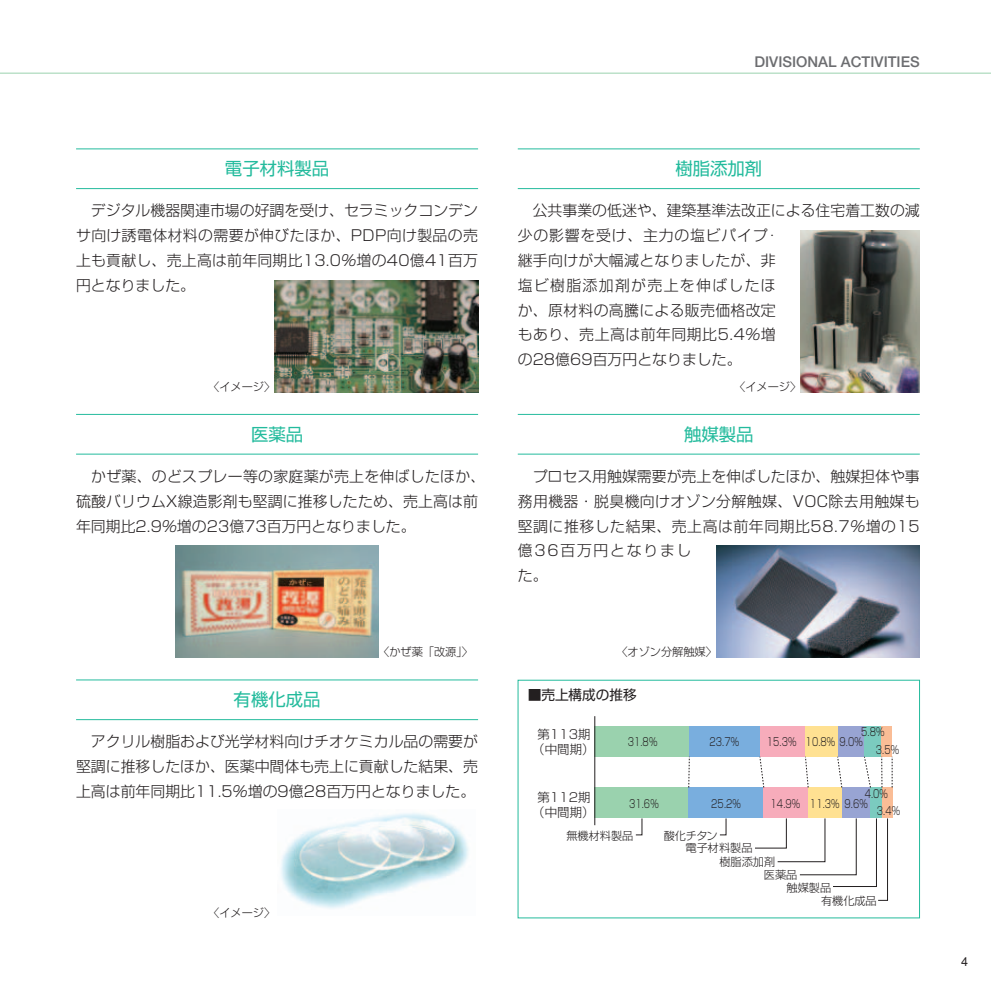
<style>
.page{position:relative;width:991px;height:991px;background:#fff}
.page>*{position:absolute;margin:0;border:0;box-sizing:border-box;transform-origin:0 0}
.t1{font:17.32px "Shin Go";color:#24bb9d}
.t2{font:300 14.88px/24.8px "Shin Go";letter-spacing:.015em;color:#231f20}
.t3{font:700 14.88px "Futo Go B101";color:#6c6d70}
.t4{font:13.65px "Shin Go";color:#231f20}
.t5{font:300 12.42px/15px "Shin Go";color:#231f20;text-align:center}
.t6{font:500 12.42px "Gothic BBB";color:#231f20}
.t7{font:300 11.2px/12.2px "Shin Go";color:#231f20}
.t8{font:300 11.2px/18.2px "Shin Go";color:#231f20;scale:.75 1}
</style>
<div class="page">
<hr style="left:0;top:73px;width:990px;height:1px;background:#9ad2ae">
<img style="left:274px;top:280px;width:204px;height:112px">
<hr style="left:76px;top:149px;width:402px;height:1px;background:#24bb9d">
<hr style="left:76px;top:188px;width:402px;height:1px;background:#24bb9d">
<img style="left:800px;top:231px;width:119px;height:161px">
<hr style="left:518px;top:149px;width:401px;height:1px;background:#24bb9d">
<hr style="left:518px;top:188px;width:401px;height:1px;background:#24bb9d">
<hr style="left:518px;top:414px;width:401px;height:1px;background:#24bb9d">
<hr style="left:518px;top:454px;width:401px;height:1px;background:#24bb9d">
<img style="left:175px;top:546px;width:204px;height:111px">
<hr style="left:76px;top:414px;width:402px;height:1px;background:#24bb9d">
<hr style="left:76px;top:454px;width:402px;height:1px;background:#24bb9d">
<img style="left:280px;top:813px;width:189px;height:96px">
<hr style="left:76px;top:679px;width:402px;height:1px;background:#24bb9d">
<hr style="left:76px;top:719px;width:402px;height:1px;background:#24bb9d">
<div style="left:594px;top:726px;width:95px;height:30px;background:#9ad2ae"></div>
<div style="left:689px;top:726px;width:71px;height:30px;background:#79aede"></div>
<div style="left:760px;top:726px;width:45px;height:30px;background:#f7acbb"></div>
<div style="left:805px;top:726px;width:32px;height:30px;background:#ffe192"></div>
<div style="left:837px;top:726px;width:27px;height:30px;background:#98a4d3"></div>
<div style="left:864px;top:726px;width:17px;height:30px;background:#7bcbbf"></div>
<div style="left:881px;top:726px;width:11px;height:30px;background:#fabd96"></div>
<div style="left:594px;top:787px;width:94px;height:31px;background:#9ad2ae"></div>
<div style="left:688px;top:787px;width:75px;height:31px;background:#79aede"></div>
<div style="left:763px;top:787px;width:45px;height:31px;background:#f7acbb"></div>
<div style="left:808px;top:787px;width:33px;height:31px;background:#ffe192"></div>
<div style="left:841px;top:787px;width:29px;height:31px;background:#98a4d3"></div>
<div style="left:870px;top:787px;width:12px;height:31px;background:#7bcbbf"></div>
<div style="left:882px;top:787px;width:10px;height:31px;background:#fabd96"></div>
<svg style="left:635px;top:818px;width:7px;height:17px"></svg>
<svg style="left:719px;top:818px;width:7px;height:17px"></svg>
<svg style="left:755px;top:818px;width:133px;height:82px"></svg>
<hr style="left:594px;top:716px;width:1px;height:109px;background:#231f20">
<svg style="left:688px;top:756px;width:204px;height:32px"></svg>
<img style="left:716px;top:546px;width:203px;height:111px">
<p class="t1" style="left:225px;top:162px;width:106px">電子材料製品</p>
<p class="t2" style="left:76px;top:200px;width:403px;text-align:justify;text-indent:15px">デジタル機器関連市場の好調を受け、セラミックコンデンサ向け誘電体材料の需要が伸びたほか、PDP向け製品の売上も貢献し、売上高は前年同期比13.0％増の40億41百万円となりました。</p>
<p class="t3" style="left:754px;top:55px;width:167px">DIVISIONAL ACTIVITIES</p>
<p class="t1" style="left:675px;top:162px;width:88px">樹脂添加剤</p>
<p class="t2" style="left:518px;top:200px;width:403px;text-indent:15px">公共事業の低迷や、建築基準法改正による住宅着工数の減少の影響を受け、主力の塩ビパイプ･<br>継手向けが大幅減となりましたが、非<br>塩ビ樹脂添加剤が売上を伸ばしたほ<br>か、原材料の高騰による販売価格改定<br>もあり、売上高は前年同期比5.4％増<br>の28億69百万円となりました。</p>
<p class="t7" style="left:208px;top:382px;width:68px">〈イメージ〉</p>
<p class="t7" style="left:734px;top:382px;width:68px">〈イメージ〉</p>
<p class="t1" style="left:251px;top:427px;width:54px">医薬品</p>
<p class="t2" style="left:76px;top:466px;width:411px;text-indent:15px">かぜ薬、のどスプレー等の家庭薬が売上を伸ばしたほか、硫酸バリウムX線造影剤も堅調に推移したため、売上高は前年同期比2.9％増の23億73百万円となりました。</p>
<p class="t1" style="left:234px;top:693px;width:88px">有機化成品</p>
<p class="t7" style="left:378px;top:647px;width:96px">〈かぜ薬「改源」〉</p>
<p class="t2" style="left:76px;top:731px;width:403px;text-align:justify;text-indent:15px">アクリル樹脂および光学材料向けチオケミカル品の需要が堅調に推移したほか、医薬中間体も売上に貢献した結果、売上高は前年同期比11.5％増の9億28百万円となりました。</p>
<p class="t7" style="left:208px;top:907px;width:68px">〈イメージ〉</p>
<p class="t1" style="left:684px;top:427px;width:71px">触媒製品</p>
<p class="t2" style="left:518px;top:466px;width:403px;text-indent:15px">プロセス用触媒需要が売上を伸ばしたほか、触媒担体や事務用機器・脱臭機向けオゾン分解触媒、VOC除去用触媒も堅調に推移した結果、売上高は前年同期比58.7％増の15億36百万円となりまし<br>た。</p>
<p class="t7" style="left:616px;top:647px;width:102px">〈オゾン分解触媒〉</p>
<p class="t4" style="left:527px;top:690px;width:111px">■売上構成の推移</p>
<p class="t8" style="left:627px;top:734px;width:41px">31.8%</p>
<p class="t8" style="left:709px;top:734px;width:41px">23.7%</p>
<p class="t8" style="left:766px;top:734px;width:129px">15.3% 10.8% 9.0%</p>
<p class="t8" style="left:876px;top:724px;width:32px;text-indent:-15px">5.8%<br>3.5%</p>
<p class="t5" style="left:532px;top:728px;width:64px">第113期（中間期）</p>
<p class="t5" style="left:532px;top:791px;width:64px">第112期（中間期）</p>
<p class="t7" style="left:566px;top:831px;width:68px">無機材料製品</p>
<p class="t7" style="left:685px;top:831px;width:68px;text-indent:-22px">酸化チタン<br>電子材料製品</p>
<p class="t7" style="left:719px;top:857px;width:57px">樹脂添加剤</p>
<p class="t7" style="left:764px;top:870px;width:35px">医薬品</p>
<p class="t7" style="left:786px;top:883px;width:46px">触媒製品</p>
<p class="t7" style="left:821px;top:896px;width:57px">有機化成品</p>
<p class="t8" style="left:876px;top:786px;width:32px;line-height:16.8px;text-indent:-12px">4.0%<br>3.4%</p>
<p class="t8" style="left:629px;top:795px;width:41px">31.6%</p>
<p class="t8" style="left:711px;top:795px;width:41px">25.2%</p>
<p class="t8" style="left:770px;top:795px;width:131px">14.9% 11.3% 9.6%</p>
<p class="t6" style="left:961px;top:957px;width:8px">4</p>
</div>
